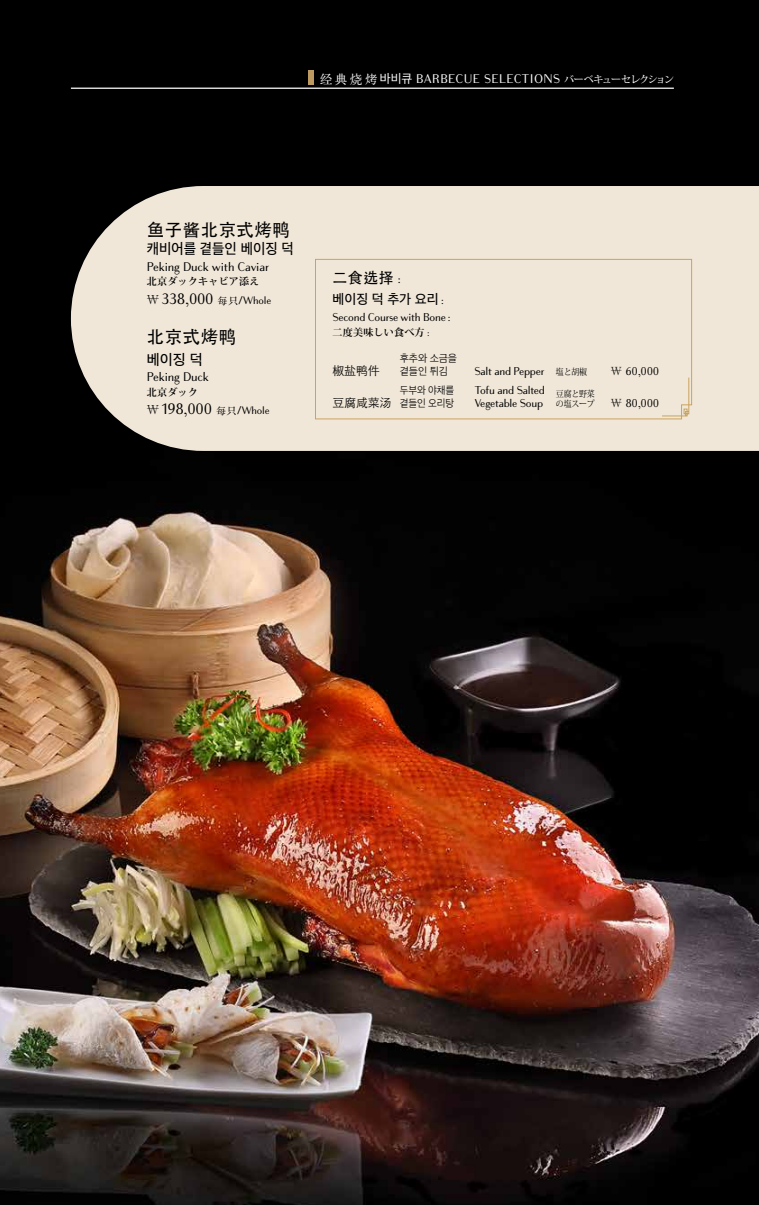
<style>
.page{position:relative;width:759px;height:1205px;background:#fff}
.page>*{position:absolute;margin:0;border:0;box-sizing:border-box;transform-origin:0 0}
.t1{font:500 17.5px "ST Heiti TC";letter-spacing:.025em;color:#000}
.t2{font:15px "Bodoni Sans Text";letter-spacing:.025em;color:#000}
.t3{font:500 15px "Apple SD Gothic Neo";color:#000;scale:.95 1}
.t4{font:500 15px "ST Heiti TC";color:#000}
.t5{font:500 15px "Apple SD Gothic Neo";color:#000}
.t6{font:500 13.75px "Apple SD Gothic Neo";color:#000}
.t7{font:12.5px "Bodoni Sans Text";letter-spacing:.05em;color:#fff}
.t8{font:12.5px "Bodoni Sans Text";color:#000}
.t9{font:300 11.88px "ST Heiti TC";letter-spacing:-.01em;color:#000}
.t10{font:11.25px/13.5px "Bodoni Sans Text";letter-spacing:-.01em;color:#000}
.t11{font:300 10.62px/12.8px "Apple SD Gothic Neo";letter-spacing:-.015em;color:#000;scale:.95 1}
.t12{font:300 10.62px/12.8px "Apple SD Gothic Neo";letter-spacing:-.015em;color:#000}
.t13{font:700 10px "Koz Min Pr 6 N";letter-spacing:.025em;color:#000}
.t14{font:8.75px/10.5px "Koz Min Pr 6 N";letter-spacing:-.02em;color:#000;scale:.9 1}
.s1{font-family:"ST Songti TC Regular"}
.s2{font-family:"Apple SD Gothic Neo"}
.s3{font-family:"Koz Min Pr 6 N";font-weight:500;font-size:10px}
.s4{font-family:"Adobe Myungjo Std";font-weight:500;font-size:12.5px}
.s5{font-family:"ST Songti TC Regular";font-size:10px}
.s6{font-size:10.62px}
.s7{font-family:"Bodoni Sans Text";font-weight:400;font-size:12.5px}
.s8{font-family:"Bodoni Sans Text";font-weight:400;font-size:11.25px}
.s9{font-family:"Bodoni Sans Text";font-weight:400}
.s10{font-family:"Koz Min Pr 6 N";font-size:8.75px}
.s11{font-family:"Adobe Myungjo Std";font-weight:500}
</style>
<div class="page">
<img style="left:0;top:0;width:758px;height:1205px">
<hr style="left:71px;top:88px;width:602px;height:1px;background:#fff">
<div style="left:308px;top:71px;width:6px;height:14px;background:#bd9a5f"></div>
<div style="left:71px;top:186px;width:687px;height:265px;background:#f0e7d8"></div>
<div style="left:315px;top:259px;width:377px;height:160px;background:#f0e7d8"></div>
<svg style="left:661px;top:377px;width:28px;height:39px"></svg>
<p class="t7" style="left:320px;top:71px;width:355px"><span class="s1">经典烧烤</span> <span class="s2">바비큐</span> BARBECUE SELECTIONS <span class="s3">バーベキューセレクション</span></p>
<h1 class="t1" style="left:147px;top:220px;width:145px">鱼子酱北京式烤鸭</h1>
<h2 class="t3" style="left:147px;top:239px;width:156px">캐비어를 곁들인 베이징 덕</h2>
<p class="t8" style="left:147px;top:259px;width:124px">Peking Duck with Caviar</p>
<p class="t13" style="left:147px;top:276px;width:114px">北京ダックキャビア添え</p>
<h2 class="t2" style="left:147px;top:290px;width:126px"><span class="s4">₩</span> 338,000 <span class="s5">每只</span><span class="s6">/Whole</span></h2>
<h1 class="t1" style="left:147px;top:327px;width:91px">北京式烤鸭</h1>
<h2 class="t5" style="left:147px;top:349px;width:57px">베이징 덕</h2>
<p class="t8" style="left:147px;top:370px;width:64px">Peking Duck</p>
<p class="t13" style="left:147px;top:387px;width:53px">北京ダック</p>
<h2 class="t2" style="left:147px;top:400px;width:124px"><span class="s4">₩</span> 198,000 <span class="s5">每只</span><span class="s6">/Whole</span></h2>
<h2 class="t4" style="left:332px;top:270px;width:69px">二食选择 <span class="s7">:</span></h2>
<p class="t6" style="left:332px;top:290px;width:113px">베이징 덕 추가 요리 <span class="s8">:</span></p>
<p class="t10" style="left:332px;top:310px;width:119px">Second Course with Bone :</p>
<p class="t13" style="left:332px;top:326px;width:98px">二度美味しい食べ方 <span class="s9">:</span></p>
<p class="t9" style="left:332px;top:360px;width:49px">椒盐鸭件</p>
<p class="t12" style="left:400px;top:351px;width:58px">후추와 소금을 곁들인 튀김</p>
<p class="t10" style="left:474px;top:364px;width:114px">Salt and Pepper <span class="s10">塩と胡椒</span></p>
<p class="t10" style="left:610px;top:364px;width:49px"><span class="s11">₩</span> 60,000</p>
<p class="t9" style="left:332px;top:393px;width:60px">豆腐咸菜汤</p>
<p class="t11" style="left:400px;top:383px;width:58px">두부와 야채를 곁들인 오리탕</p>
<p class="t10" style="left:474px;top:383px;width:72px">Tofu and Salted<br>Vegetable Soup</p>
<p class="t14" style="left:555px;top:388px;width:45px">豆腐と野菜の塩スープ</p>
<p class="t10" style="left:610px;top:397px;width:50px"><span class="s11">₩</span> 80,000</p>
</div>
